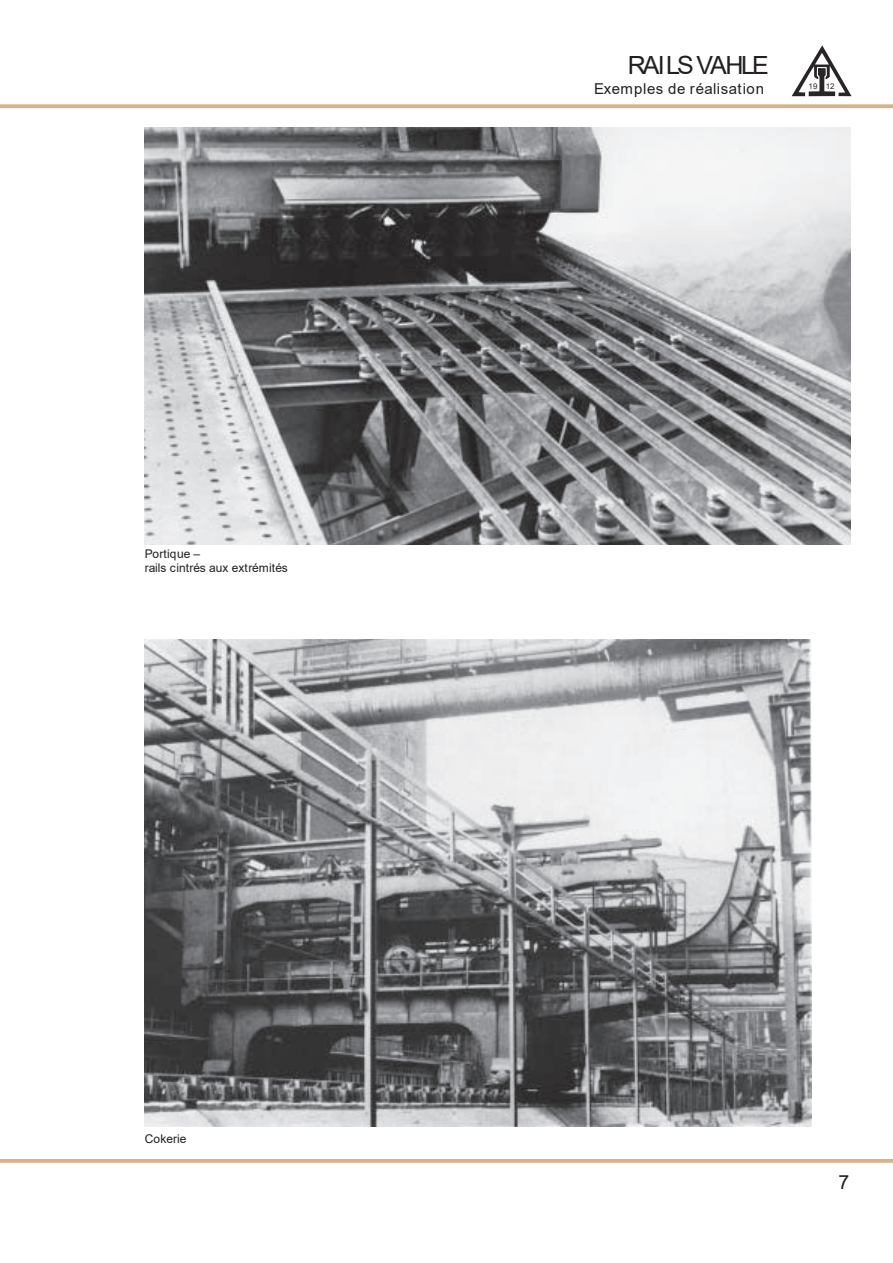
<style>
.page{position:relative;width:893px;height:1263px;background:#fff}
.page>*{position:absolute;margin:0;border:0;box-sizing:border-box;transform-origin:0 0}
.t1{font:25.05px "Arial";letter-spacing:-.105em;color:#231f20}
.t2{font:19.5px "Arial";color:#231f20}
.t3{font:15px "Arial";letter-spacing:.035em;color:#231f20}
.t4{font:12px/13.5px "Arial";color:#231f20}
.t5{font:7.95px "Arial";color:#292526}
</style>
<div class="page">
<svg style="left:0;top:104px;width:893px;height:4px;background:#dcb794"></svg>
<svg style="left:0;top:1159px;width:893px;height:4px;background:#dbb591"></svg>
<svg style="left:792px;top:45px;width:59px;height:51px"></svg>
<img style="left:145px;top:127px;width:706px;height:417px">
<img style="left:145px;top:639px;width:666px;height:487px">
<p class="t4" style="left:145px;top:547px;width:145px">Portique –<br>rails cintrés aux extrémités</p>
<p class="t4" style="left:145px;top:1132px;width:43px">Cokerie</p>
<h1 class="t1" style="left:628px;top:48px;width:143px">RAILS VAHLE</h1>
<p class="t3" style="left:594px;top:78px;width:171px">Exemples de réalisation</p>
<p class="t5" style="left:809px;top:80px;width:27px">19 12</p>
<h2 class="t2" style="left:838px;top:1169px;width:12px">7</h2>
</div>
